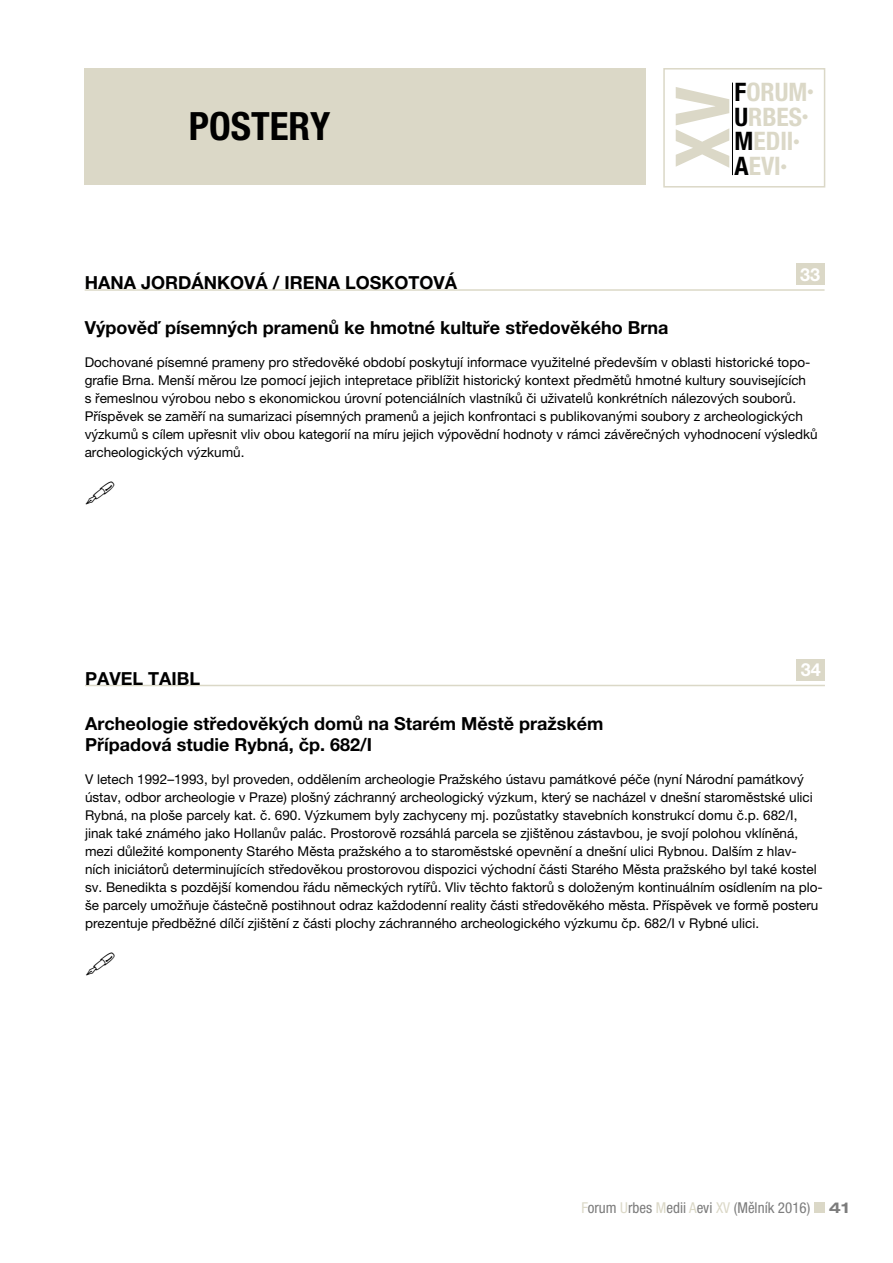
<style>
.page{position:relative;width:893px;height:1263px;background:#fff}
.page>*{position:absolute;margin:0;border:0;box-sizing:border-box;transform-origin:0 0}
.t1{font:700 condensed 75px "Helvetica Neue LT Pro";color:#dbd8c7}
.t2{font:700 condensed 39px "Helvetica Neue LT Pro";color:#000}
.t3{font:700 condensed 25.5px/24.8px "Helvetica Neue LT Pro";color:#dbd8c7}
.t4{font:700 18px/21.6px "Helvetica Neue LT Pro";color:#000}
.t5{font:700 18px "Helvetica Neue LT Pro";color:#fff}
.t6{font:condensed 15px "Helvetica Neue LT Pro";color:#7c7c7c}
.t7{font:13.5px/18px "Helvetica Neue LT Pro";color:#000}
.s1{color:#000}
.s2{color:#dbd8c7}
.s3{font-weight:700;font-stretch:expanded}
</style>
<div class="page">
<div style="left:814px;top:1202px;width:11px;height:11px;background:#dbd8c7"></div>
<hr style="left:85px;top:289px;width:740px;height:2px;background:#dbd8c7">
<div style="left:85px;top:68px;width:561px;height:117px;background:#dbd8c7"></div>
<hr style="left:732px;top:83px;width:1px;height:92px;background:#000">
<div style="left:663px;top:68px;width:162px;height:120px;border:2px solid #dbd8c7"></div>
<div style="left:796px;top:264px;width:29px;height:21px;background:#dbd8c7"></div>
<hr style="left:85px;top:685px;width:740px;height:1px;background:#dbd8c7">
<div style="left:796px;top:659px;width:29px;height:21px;background:#dbd8c7"></div>
<h2 class="t2" style="left:189px;top:103px;width:143px">POSTERY</h2>
<h3 class="t3" style="left:735px;top:79px;width:80px"><span class="s1">F</span>ORUM·<br><span class="s1">U</span>RBES·<br><span class="s1">M</span>EDII·</h3>
<h1 class="t1" style="left:657px;top:168px;width:83px;rotate:-90deg">XV</h1>
<h3 class="t3" style="left:735px;top:153px;width:54px"><span class="s1">A</span>EVI·</h3>
<h3 class="t5" style="left:800px;top:263px;width:22px">33</h3>
<h3 class="t4" style="left:85px;top:272px;width:374px">HANA JORDÁNKOVÁ / IRENA LOSKOTOVÁ</h3>
<h3 class="t4" style="left:85px;top:317px;width:585px">Výpověď písemných pramenů ke hmotné kultuře středověkého Brna</h3>
<p class="t7" style="left:85px;top:353px;width:734px">Dochované písemné prameny pro středověké období poskytují informace využitelné především v oblasti historické topo&shy;grafie Brna. Menší měrou lze pomocí jejich intepretace přiblížit historický kontext předmětů hmotné kultury souvisejících<br>s řemeslnou výrobou nebo s ekonomickou úrovní potenciálních vlastníků či uživatelů konkrétních nálezových souborů.<br>Příspěvek se zaměří na sumarizaci písemných pramenů a jejich konfrontaci s publikovanými soubory z archeologických výzkumů s cílem upřesnit vliv obou kategorií na míru jejich výpovědní hodnoty v rámci závěrečných vyhodnocení výsledků archeologických výzkumů.</p>
<h3 class="t5" style="left:801px;top:659px;width:22px">34</h3>
<h3 class="t4" style="left:85px;top:667px;width:117px">PAVEL TAIBL</h3>
<h3 class="t4" style="left:85px;top:712px;width:520px">Archeologie středověkých domů na Starém Městě pražském<br>Případová studie Rybná, čp. 682/I</h3>
<p class="t7" style="left:85px;top:770px;width:739px">V letech 1992–1993, byl proveden, oddělením archeologie Pražského ústavu památkové péče (nyní Národní památkový ústav, odbor archeologie v Praze) plošný záchranný archeologický výzkum, který se nacházel v dnešní staroměstské ulici Rybná, na ploše parcely kat. č. 690. Výzkumem byly zachyceny mj. pozůstatky stavebních konstrukcí domu č.p. 682/I, jinak také známého jako Hollanův palác. Prostorově rozsáhlá parcela se zjištěnou zástavbou, je svojí polohou vklíněná, mezi důležité komponenty Starého Města pražského a to staroměstské opevnění a dnešní ulici Rybnou. Dalším z hlav&shy;ních iniciátorů determinujících středověkou prostorovou dispozici východní části Starého Města pražského byl také kostel sv. Benedikta s pozdější komendou řádu německých rytířů. Vliv těchto faktorů s doloženým kontinuálním osídlením na plo&shy;še parcely umožňuje částečně postihnout odraz každodenní reality části středověkého města. Příspěvek ve formě posteru prezentuje předběžné dílčí zjištění z části plochy záchranného archeologického výzkumu čp. 682/I v Rybné ulici.</p>
<p class="t6" style="left:581px;top:1199px;width:270px"><span class="s2">F</span>orum <span class="s2">U</span>rbes <span class="s2">M</span>edii <span class="s2">A</span>evi <span class="s2">XV</span> (Mělník 2016) <span class="s3">41</span></p>
</div>
